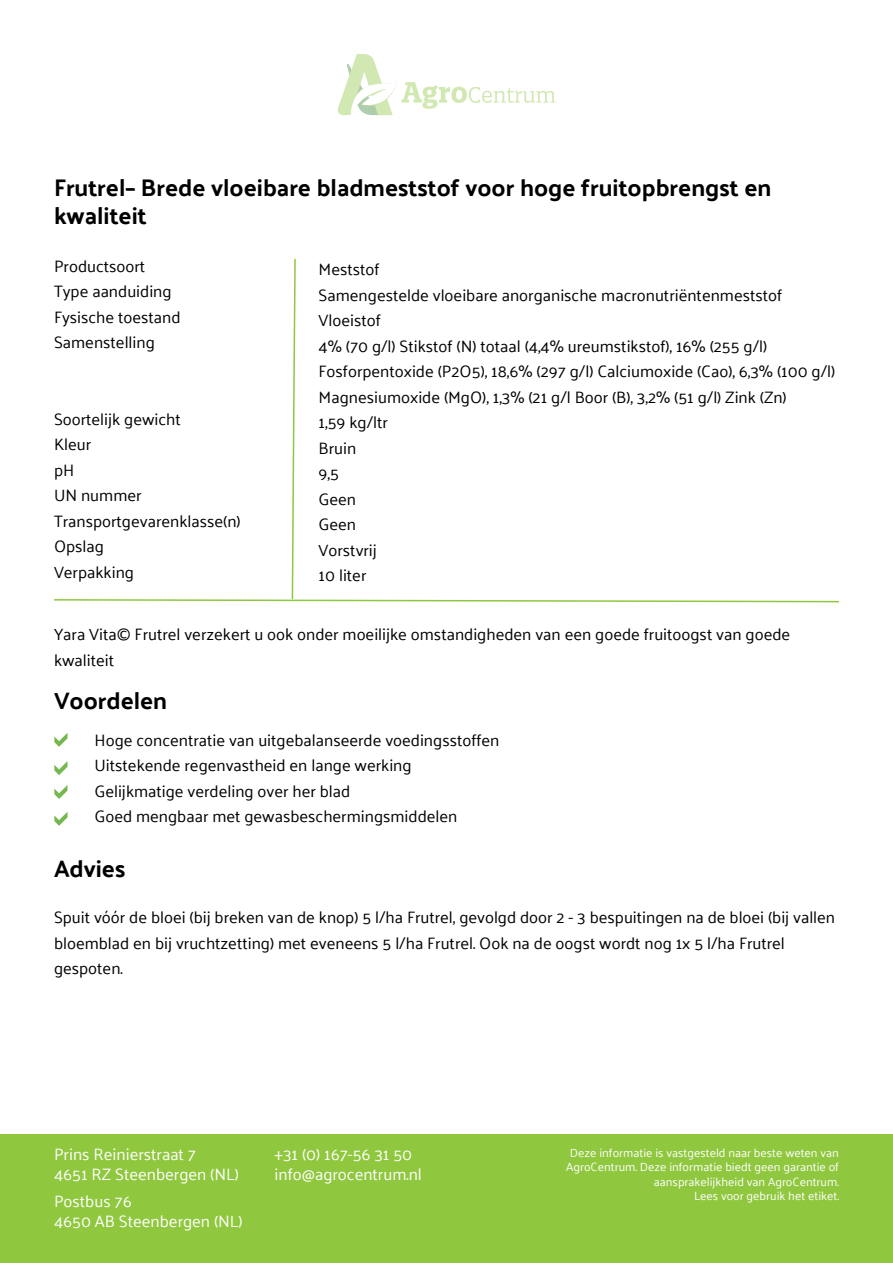
<style>
.page{position:relative;width:893px;height:1263px;background:#fff}
.page>*{position:absolute;margin:0;border:0;box-sizing:border-box;transform-origin:0 0}
.t1{font:700 24px/28.8px "Palanquin";color:#000}
.t2{font:16.5px/25.5px "Palanquin";color:#000}
.t3{font:16.5px/19.8px "Palanquin";color:#fff}
.t4{font:12px/14.4px "Palanquin";color:#fff;text-align:right}
</style>
<div class="page">
<svg style="left:337px;top:54px;width:218px;height:62px"></svg>
<div style="left:0;top:1134px;width:893px;height:129px;background:#8fc73e"></div>
<svg style="left:54px;top:258px;width:785px;height:345px"></svg>
<svg style="left:54px;top:733px;width:14px;height:14px"></svg>
<svg style="left:54px;top:761px;width:14px;height:14px"></svg>
<svg style="left:54px;top:785px;width:14px;height:14px"></svg>
<svg style="left:54px;top:812px;width:14px;height:14px"></svg>
<h1 class="t1" style="left:54px;top:173px;width:719px">Frutrel– Brede vloeibare bladmeststof voor hoge fruitopbrengst en kwaliteit</h1>
<p class="t2" style="left:54px;top:253px;width:128px">Productsoort<br>Type aanduiding<br>Fysische toestand<br>Samenstelling</p>
<p class="t2" style="left:54px;top:406px;width:188px">Soortelijk gewicht<br>Kleur<br>pH<br>UN nummer<br>Transportgevarenklasse(n)<br>Opslag<br>Verpakking</p>
<p class="t2" style="left:319px;top:257px;width:518px">Meststof<br>Samengestelde vloeibare anorganische macronutriëntenmeststof<br>Vloeistof<br>4% (70 g/l) Stikstof (N) totaal (4,4% ureumstikstof), 16% (255 g/l)<br>Fosforpentoxide (P2O5), 18,6% (297 g/l) Calciumoxide (Cao), 6,3% (100 g/l)<br>Magnesiumoxide (MgO), 1,3% (21 g/l Boor (B), 3,2% (51 g/l) Zink (Zn)<br>1,59 kg/ltr<br>Bruin<br>9,5<br>Geen<br>Geen<br>Vorstvrij<br>10 liter</p>
<p class="t2" style="left:54px;top:621px;width:738px">Yara Vita© Frutrel verzekert u ook onder moeilijke omstandigheden van een goede fruitoogst van goede kwaliteit</p>
<h1 class="t1" style="left:54px;top:686px;width:115px">Voordelen</h1>
<p class="t2" style="left:95px;top:727px;width:406px">Hoge concentratie van uitgebalanseerde voedingsstoffen Uitstekende regenvastheid en lange werking Gelijkmatige verdeling over her blad<br>Goed mengbaar met gewasbeschermingsmiddelen</p>
<h1 class="t1" style="left:54px;top:854px;width:73px">Advies</h1>
<p class="t2" style="left:54px;top:905px;width:783px">Spuit vóór de bloei (bij breken van de knop) 5 l/ha Frutrel, gevolgd door 2 - 3 bespuitingen na de bloei (bij vallen bloemblad en bij vruchtzetting) met eveneens 5 l/ha Frutrel. Ook na de oogst wordt nog 1x 5 l/ha Frutrel gespoten.</p>
<p class="t3" style="left:54px;top:1145px;width:186px">Prins Reinierstraat 7<br>4651 RZ Steenbergen (NL)</p>
<p class="t3" style="left:275px;top:1145px;width:149px">+31 (0) 167-56 31 50 info@agrocentrum.nl</p>
<p class="t3" style="left:54px;top:1191px;width:190px">Postbus 76<br>4650 AB Steenbergen (NL)</p>
<p class="t4" style="left:566px;top:1146px;width:274px">Deze informatie is vastgesteld naar beste weten van AgroCentrum. Deze informatie biedt geen garantie of aansprakelijkheid van AgroCentrum.<br>Lees voor gebruik het etiket.</p>
</div>
